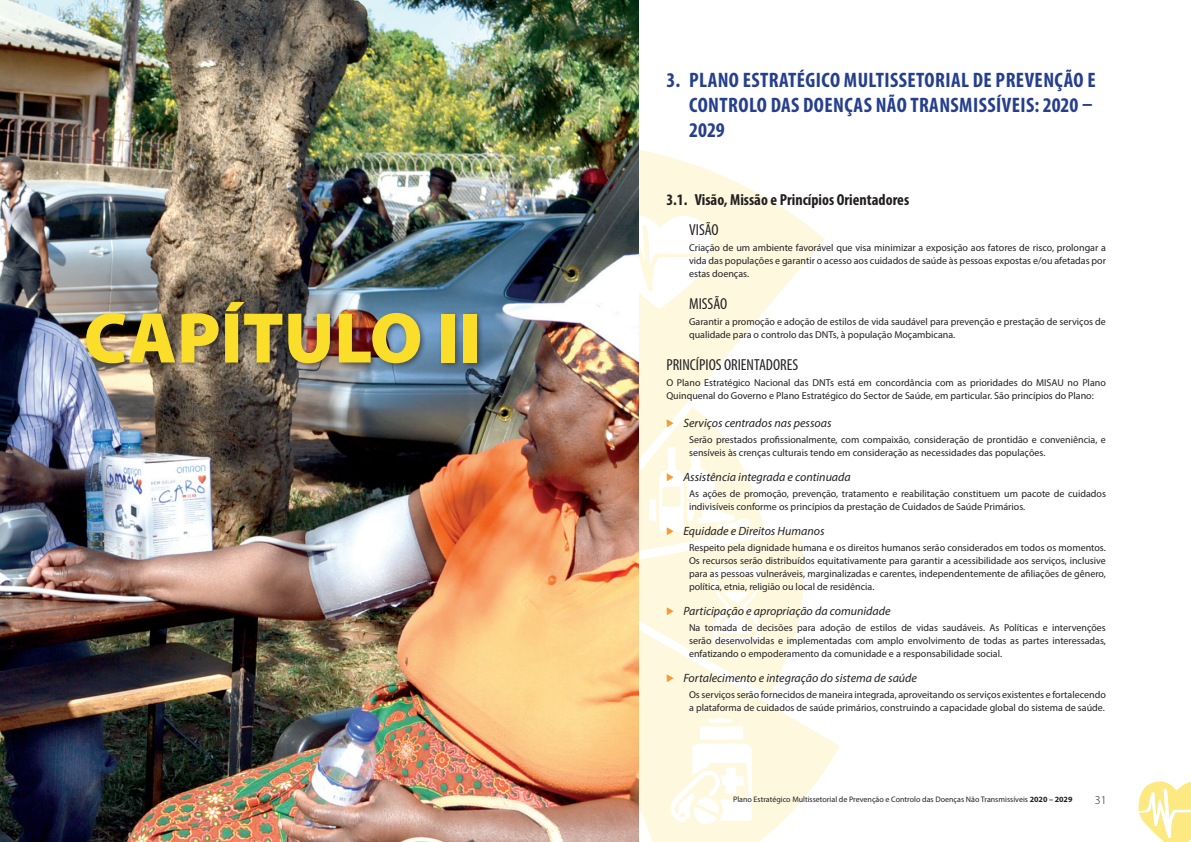
<style>
.page{position:relative;width:1191px;height:842px;background:#fff}
.page>*{position:absolute;margin:0;border:0;box-sizing:border-box;transform-origin:0 0}
.t1{font:900 72.3px "Myriad Pro";color:#fade29}
.t2{font:700 condensed 21px "Myriad Pro";letter-spacing:.02em;color:#253f8e}
.t3{font:700 condensed 16px "Myriad Pro";color:#231f20}
.t4{font:condensed 16px "Myriad Pro";color:#231f20}
.t5{font:italic 12px "Myriad Pro";color:#231f20}
.t6{font:300 12px "Myriad Pro";color:#231f20}
.t7{font:10px/13px "Myriad Pro";color:#231f20}
.t8{font:8px "Myriad Pro";color:#231f20}
.s1{font-family:"Kosmik Glyphs";font-style:normal;font-size:14px;color:#f89931}
.s2{font-weight:700}
</style>
<div class="page">
<svg style="left:638px;top:144px;width:201px;height:698px;fill:#fdf8de"></svg>
<svg style="left:638px;top:212px;width:75px;height:97px"></svg>
<svg style="left:649px;top:447px;width:101px;height:85px"></svg>
<svg style="left:713px;top:567px;width:48px;height:77px"></svg>
<svg style="left:670px;top:715px;width:82px;height:113px"></svg>
<svg style="left:1138px;top:781px;width:53px;height:61px"></svg>
<img style="left:0;top:0;width:638px;height:842px">
<div style="left:83px;top:299px;width:401px;height:72px;background:#231f20;opacity:.6"></div>
<h1 class="t1" style="left:84px;top:290px;width:399px">CAPÍTULO II</h1>
<h2 class="t2" style="left:666px;top:66px;width:44px">3. PLANO</h2>
<h2 class="t2" style="left:743px;top:66px;width:19px">ESTRAT</h2>
<h2 class="t2" style="left:797px;top:66px;width:19px">ÉGICO</h2>
<h2 class="t2" style="left:844px;top:66px;width:24px">MULTISSETORIAL</h2>
<h2 class="t2" style="left:973px;top:66px;width:44px">DE PREVENÇÃO</h2>
<h2 class="t2" style="left:1087px;top:66px;width:8px">E</h2>
<h2 class="t2" style="left:689px;top:92px;width:20px">CONTROLO</h2>
<h2 class="t2" style="left:770px;top:92px;width:54px">DAS DOENÇAS</h2>
<h2 class="t2" style="left:875px;top:92px;width:54px">NÃO TRANSMISS</h2>
<h2 class="t2" style="left:996px;top:92px;width:98px">ÍVEIS: 2020 –</h2>
<h2 class="t2" style="left:689px;top:117px;width:37px">2029</h2>
<h3 class="t3" style="left:666px;top:190px;width:244px">3.1. VISÃO, MISSÃO E PRINCÍPIOS ORIENTADORES</h3>
<h3 class="t4" style="left:689px;top:220px;width:31px">VISÃO</h3>
<p class="t7" style="left:689px;top:240px;width:418px;text-align:justify">Criação de um ambiente favorável que visa minimizar a exposição aos fatores de risco, prolongar a vida das populações e garantir o acesso aos cuidados de saúde às pessoas expostas e/ou afetadas por estas doenças.</p>
<h3 class="t4" style="left:689px;top:294px;width:40px">MISSÃO</h3>
<p class="t7" style="left:689px;top:314px;width:418px">Garantir a promoção e adoção de estilos de vida saudável para prevenção e prestação de serviços de qualidade para o controlo das DNTs, à população Moçambicana.</p>
<h3 class="t4" style="left:666px;top:355px;width:133px">PRINCÍPIOS ORIENTADORES</h3>
<p class="t7" style="left:666px;top:375px;width:441px">O Plano Estratégico Nacional das DNTs está em concordância com as prioridades do MISAU no Plano<br>Quinquenal do Governo e Plano Estratégico do Sector de Saúde, em particular. São princípios do Plano:</p>
<p class="t5" style="left:666px;top:415px;width:167px"><span class="s1">x</span> Serviços centrados nas pessoas</p>
<p class="t7" style="left:689px;top:432px;width:418px">Serão prestados profissionalmente, com compaixão, consideração de prontidão e conveniência, e sensíveis às crenças culturais tendo em consideração as necessidades das populações.</p>
<p class="t5" style="left:666px;top:469px;width:186px"><span class="s1">x</span> Assistência integrada e continuada</p>
<p class="t7" style="left:689px;top:487px;width:418px">As ações de promoção, prevenção, tratamento e reabilitação constituem um pacote de cuidados indivisíveis conforme os princípios da prestação de Cuidados de Saúde Primários.</p>
<p class="t5" style="left:666px;top:524px;width:160px"><span class="s1">x</span> Equidade e Direitos Humanos</p>
<p class="t7" style="left:689px;top:541px;width:418px;text-align:justify">Respeito pela dignidade humana e os direitos humanos serão considerados em todos os momentos.<br>Os recursos serão distribuídos equitativamente para garantir a acessibilidade aos serviços, inclusive para as pessoas vulneráveis, marginalizadas e carentes, independentemente de afiliações de gênero, política, etnia, religião ou local de residência.</p>
<p class="t5" style="left:666px;top:604px;width:226px"><span class="s1">x</span> Participação e apropriação da comunidade</p>
<p class="t7" style="left:689px;top:621px;width:418px;text-align:justify">Na tomada de decisões para adoção de estilos de vidas saudáveis. As Políticas e intervenções serão desenvolvidas e implementadas com amplo envolvimento de todas as partes interessadas, enfatizando o empoderamento da comunidade e a responsabilidade social.</p>
<p class="t5" style="left:666px;top:671px;width:252px"><span class="s1">x</span> Fortalecimento e integração do sistema de saúde</p>
<p class="t7" style="left:689px;top:688px;width:418px">Os serviços serão fornecidos de maneira integrada, aproveitando os serviços existentes e fortalecendo a plataforma de cuidados de saúde primários, construindo a capacidade global do sistema de saúde.</p>
<p class="t8" style="left:733px;top:795px;width:341px">Plano Estratégico Multissetorial de Prevenção e Controlo das Doenças Não Transmissíveis <span class="s2">2020 – 2029</span></p>
<p class="t6" style="left:1095px;top:793px;width:13px">31</p>
</div>
